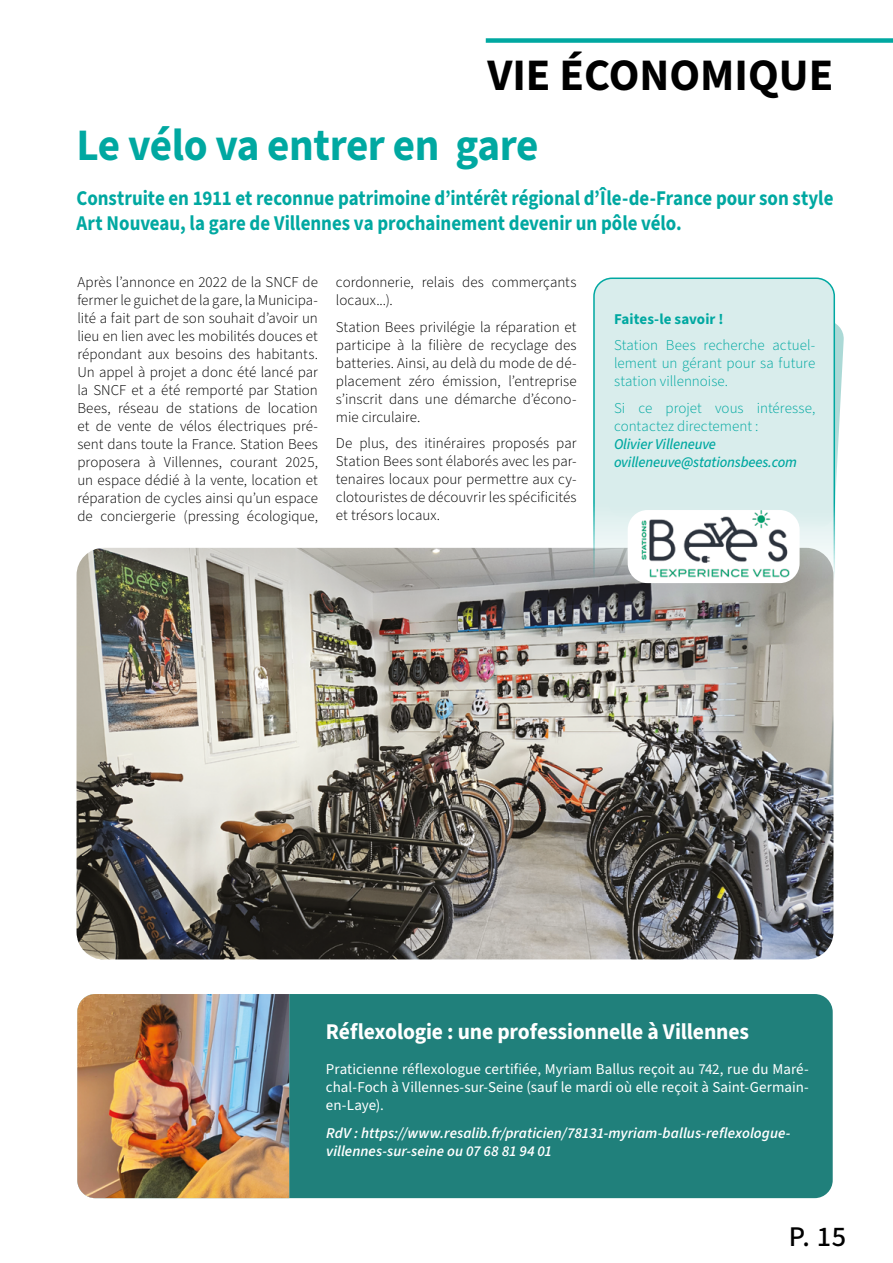
<style>
.page{position:relative;width:893px;height:1263px;background:#fff}
.page>*{position:absolute;margin:0;border:0;box-sizing:border-box;transform-origin:0 0}
.t1{font:700 45px "Source Sans 3";letter-spacing:-.01em;color:#00a8a1;scale:.96 1}
.t2{font:700 45px "Source Sans 3";color:#000}
.t3{font:500 28.5px "Source Sans 3";color:#000}
.t4{font:700 22.5px "Source Sans 3";letter-spacing:-.01em;color:#fff;scale:.96 1}
.t5{font:700 21px/25.2px "Source Sans 3";color:#00a8a1;scale:.9 1}
.t6{font:300 15px/18px "Source Sans 3";color:#000;text-align:justify}
.t7{font:15px/18px "Source Sans 3";color:#fff;text-align:justify}
.t8{font:300 15px/18px "Source Sans 3";color:#00a8a1;text-align:justify}
.t9{font:italic 600 15px/18px "Source Sans 3";letter-spacing:.005em;color:#fff}
.t10{font:italic 500 15px/18px "Source Sans 3";letter-spacing:-.01em;color:#00a8a1}
.t11{font:700 15px "Source Sans 3";letter-spacing:.005em;color:#00a8a1}
</style>
<div class="page">
<div style="left:486px;top:38px;width:407px;height:5px;background:#00a8a1"></div>
<img style="left:77px;top:548px;width:756px;height:411px">
<svg style="left:835px;top:310px;width:9px;height:203px"></svg>
<div style="left:594px;top:278px;width:240px;height:324px;background:#d9edec;border-radius:18px"></div>
<div style="left:593px;top:277px;width:242px;height:325px;border:2px solid #00a8a1;border-radius:18px"></div>
<div style="left:628px;top:510px;width:172px;height:73px;background:#fff;border-radius:20px"></div>
<img style="left:635px;top:510px;width:157px;height:73px">
<div style="left:77px;top:994px;width:756px;height:204px;background:#20807b;border-radius:18px"></div>
<img style="left:77px;top:994px;width:212px;height:204px">
<h1 class="t2" style="left:487px;top:45px;width:348px">VIE ÉCONOMIQUE</h1>
<h1 class="t1" style="left:77px;top:115px;width:483px">Le vélo va entrer en gare</h1>
<h3 class="t5" style="left:77px;top:185px;width:842px">Construite en 1911 et reconnue patrimoine d’intérêt régional d’Île-de-France pour son style<br>Art Nouveau, la gare de Villennes va prochainement devenir un pôle vélo.</h3>
<p class="t6" style="left:77px;top:273px;width:242px">Après l’annonce en 2022 de la SNCF de fermer le guichet de la gare, la Municipa&shy;lité a fait part de son souhait d’avoir un lieu en lien avec les mobilités douces et répondant aux besoins des habitants.<br>Un appel à projet a donc été lancé par la SNCF et a été remporté par Station Bees, réseau de stations de location et de vente de vélos électriques pré&shy;sent dans toute la France. Station Bees proposera à Villennes, courant 2025, un espace dédié à la vente, location et réparation de cycles ainsi qu’un espace de conciergerie (pressing écologique,</p>
<p class="t6" style="left:336px;top:273px;width:242px">cordonnerie, relais des commerçants locaux...).</p>
<p class="t6" style="left:336px;top:318px;width:242px">Station Bees privilégie la réparation et participe à la filière de recyclage des batteries. Ainsi, au delà du mode de dé&shy;placement zéro émission, l’entreprise s’inscrit dans une démarche d’écono&shy;mie circulaire.</p>
<p class="t6" style="left:336px;top:434px;width:242px">De plus, des itinéraires proposés par Station Bees sont élaborés avec les par&shy;tenaires locaux pour permettre aux cy&shy;clotouristes de découvrir les spécificités et trésors locaux.</p>
<p class="t11" style="left:614px;top:309px;width:111px">Faites-le savoir !</p>
<p class="t8" style="left:614px;top:336px;width:203px">Station Bees recherche actuel&shy;lement un gérant pour sa future station villennoise.</p>
<p class="t8" style="left:614px;top:399px;width:203px">Si ce projet vous intéresse, contactez directement :</p>
<p class="t10" style="left:614px;top:435px;width:185px">Olivier Villeneuve ovilleneuve@stationsbees.com</p>
<h3 class="t4" style="left:326px;top:1016px;width:442px">Réflexologie : une professionnelle à Villennes</h3>
<p class="t7" style="left:326px;top:1059px;width:484px">Praticienne réflexologue certifiée, Myriam Ballus reçoit au 742, rue du Maré&shy;chal-Foch à Villennes-sur-Seine (sauf le mardi où elle reçoit à Saint-Germain&shy;en-Laye).</p>
<p class="t9" style="left:326px;top:1123px;width:466px">RdV : https://www.resalib.fr/praticien/78131-myriam-ballus-reflexologue&shy;villennes-sur-seine ou 07 68 81 94 01</p>
<h2 class="t3" style="left:789px;top:1219px;width:59px">P. 15</h2>
</div>
